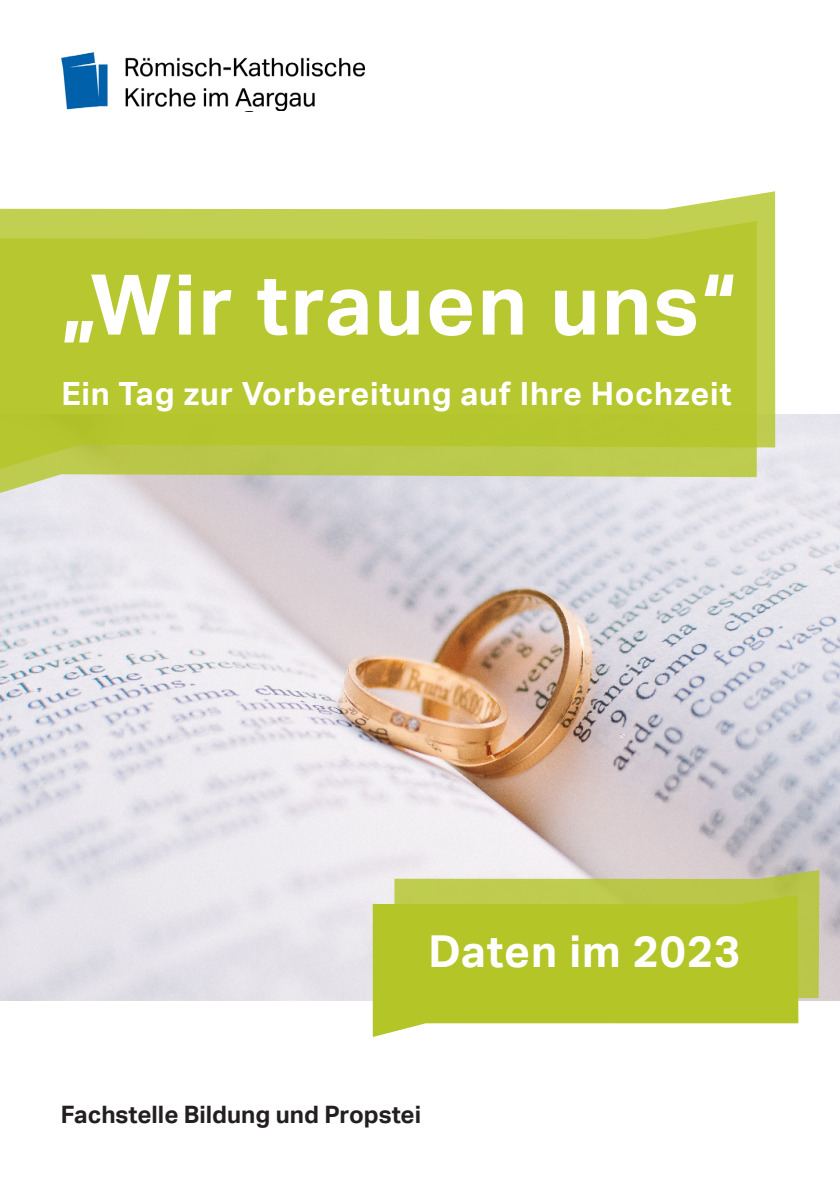
<style>
.page{position:relative;width:840px;height:1191px;background:#fff}
.page>*{position:absolute;margin:0;border:0;box-sizing:border-box;transform-origin:0 0}
.t1{font:700 84px "Aktiv Grotesk";letter-spacing:.025em;color:#fff}
.t2{font:700 44px "Aktiv Grotesk";letter-spacing:.025em;color:#fff}
.t3{font:700 32px "Aktiv Grotesk";letter-spacing:.025em;color:#fff}
.t4{font:700 24px "Aktiv Grotesk";color:#231f20}
</style>
<div class="page">
<img style="left:0;top:414px;width:839px;height:586px">
<svg style="left:372px;top:895px;width:426px;height:142px;fill:#b3c527"></svg>
<svg style="left:619px;top:734px;width:5px;height:3px"></svg>
<svg style="left:394px;top:870px;width:424px;height:141px;background:#b7c73a"></svg>
<svg style="left:0;top:475px;width:756px;height:29px;background:#dad8da"></svg>
<svg style="left:0;top:191px;width:774px;height:284px;background:#bbcb42"></svg>
<img style="left:61px;top:52px;width:303px;height:59px">
<h1 class="t1" style="left:61px;top:256px;width:675px">„Wir trauen uns“</h1>
<p class="t3" style="left:61px;top:375px;width:671px">Ein Tag zur Vorbereitung auf Ihre Hochzeit</p>
<h2 class="t2" style="left:428px;top:925px;width:313px">Daten im 2023</h2>
<p class="t4" style="left:61px;top:1100px;width:361px">Fachstelle Bildung und Propstei</p>
</div>
